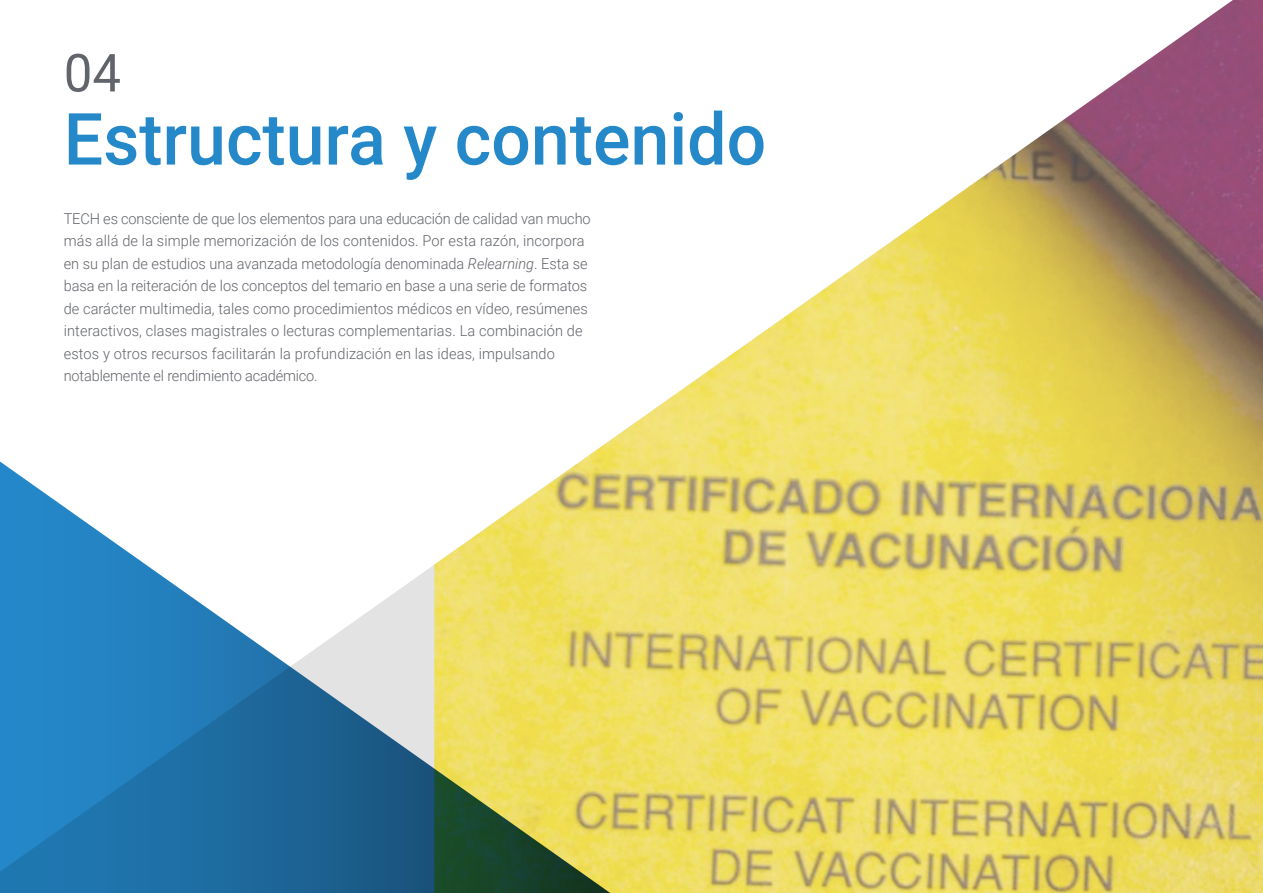
<style>
.page{position:relative;width:1263px;height:893px;background:#fff}
.page>*{position:absolute;margin:0;border:0;box-sizing:border-box;transform-origin:0 0}
.t1{font:500 72px "Roboto";color:#2488c9}
.t2{font:52.5px "Roboto";color:#61646a}
.t3{font:300 15px/22.5px "Roboto";letter-spacing:.005em;color:#61646a}
.s1{font-style:italic}
</style>
<div class="page">
<img style="left:602px;top:0;width:661px;height:893px">
<svg style="left:0;top:446px;width:640px;height:447px"></svg>
<h2 class="t2" style="left:64px;top:36px;width:59px">04</h2>
<h1 class="t1" style="left:64px;top:89px;width:704px">Estructura y contenido</h1>
<p class="t3" style="left:64px;top:207px;width:528px">TECH es consciente de que los elementos para una educación de calidad van mucho más allá de la simple memorización de los contenidos. Por esta razón, incorpora en su plan de estudios una avanzada metodología denominada <span class="s1">Relearning</span>. Esta se basa en la reiteración de los conceptos del temario en base a una serie de formatos de carácter multimedia, tales como procedimientos médicos en vídeo, resúmenes interactivos, clases magistrales o lecturas complementarias. La combinación de estos y otros recursos facilitarán la profundización en las ideas, impulsando notablemente el rendimiento académico.</p>
</div>
